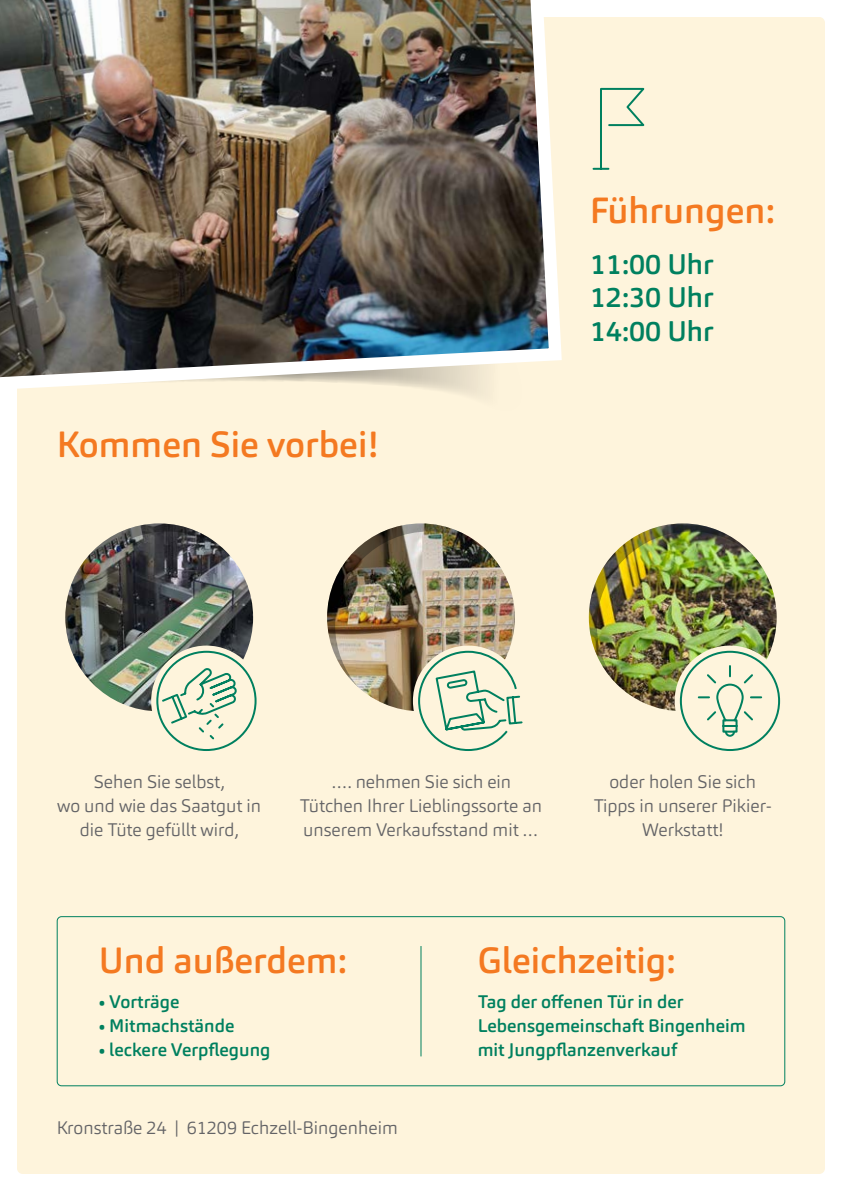
<style>
.page{position:relative;width:842px;height:1191px;background:#fff}
.page>*{position:absolute;margin:0;border:0;box-sizing:border-box;transform-origin:0 0}
.t1{font:500 36px "Carnas";color:#f47921}
.t2{font:500 28px/33.6px "Carnas";color:#00805f;text-align:justify}
.t3{font:300 18px/24px "Carnas";color:#636366;text-align:center}
.t4{font:500 18px/24px "Carnas";color:#00805f}
</style>
<div class="page">
<div style="left:17px;top:17px;width:808px;height:1157px;background:#fef4dc;border-radius:6px"></div>
<img style="left:0;top:0;width:562px;height:396px">
<img style="left:65px;top:523px;width:188px;height:188px;border-radius:94px">
<div style="left:151px;top:645px;width:111px;height:111px;background:#fef4dc;border-radius:50%"></div>
<img style="left:589px;top:523px;width:188px;height:188px;border-radius:94px">
<hr style="left:420px;top:946px;width:1px;height:110px;background:#00805f">
<div style="left:57px;top:916px;width:728px;height:170px;border:1px solid #00805f;border-radius:4px"></div>
<svg style="left:592px;top:87px;width:53px;height:83px"></svg>
<img style="left:65px;top:523px;width:174px;height:218px">
<div style="left:156px;top:651px;width:101px;height:100px;border:2px solid #00805f;border-radius:50%"></div>
<img style="left:327px;top:523px;width:196px;height:228px">
<svg style="left:675px;top:645px;width:110px;height:111px"></svg>
<img style="left:589px;top:523px;width:174px;height:215px">
<h1 class="t1" style="left:57px;top:422px;width:323px">Kommen Sie vorbei!</h1>
<h1 class="t1" style="left:590px;top:187px;width:187px">Führungen:</h1>
<h2 class="t2" style="left:590px;top:247px;width:126px">11:00 Uhr 12:30 Uhr 14:00 Uhr</h2>
<p class="t3" style="left:57px;top:769px;width:205px">Sehen Sie selbst,<br>wo und wie das Saatgut in die Tüte gefüllt wird,</p>
<p class="t3" style="left:300px;top:769px;width:244px">…. nehmen Sie sich ein<br>Tütchen Ihrer Lieblingssorte an unserem Verkaufsstand mit …</p>
<p class="t3" style="left:594px;top:769px;width:180px">oder holen Sie sich<br>Tipps in unserer Pikier-<br>Werkstatt!</p>
<h1 class="t1" style="left:99px;top:937px;width:250px">Und außerdem:</h1>
<p class="t4" style="left:99px;top:990px;width:82px">• Vorträge</p>
<p class="t4" style="left:99px;top:1014px;width:137px">• Mitmachstände</p>
<p class="t4" style="left:99px;top:1038px;width:173px">• leckere Verpflegung</p>
<p class="t3" style="left:57px;top:1115px;width:343px">Kronstraße 24 | 61209 Echzell-Bingenheim</p>
<h1 class="t1" style="left:478px;top:937px;width:199px">Gleichzeitig:</h1>
<p class="t4" style="left:478px;top:990px;width:269px">Tag der offenen Tür in der<br>Lebensgemeinschaft Bingenheim mit Jungpflanzenverkauf</p>
</div>
